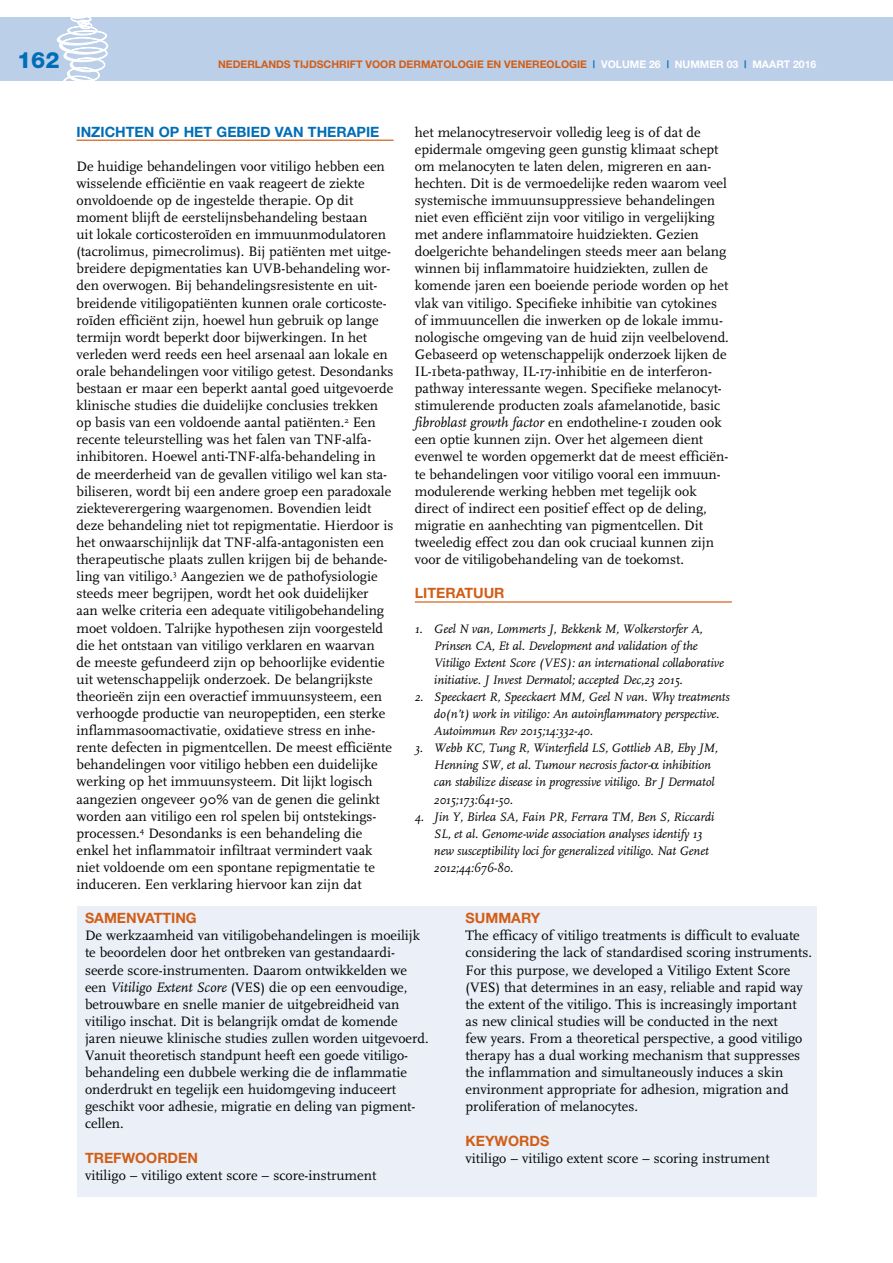
<style>
.page{position:relative;width:893px;height:1263px;background:#fff}
.page>*{position:absolute;margin:0;border:0;box-sizing:border-box;transform-origin:0 0}
.t1{font:800 22.5px "Helvetica Neue";color:#006eb6}
.t2{font:14.25px/17.1px "FF Scala";color:#000}
.t3{font:700 14.25px "Helvetica Neue";color:#d25e16}
.t4{font:700 14.25px "Helvetica Neue";color:#006eb6}
.t5{font:italic 12.75px/17.1px "FF Scala";letter-spacing:-.01em;color:#000}
.t6{font:700 10.5px "Helvetica Neue";color:#d25e16}
.t7{font:700 10.5px "Helvetica Neue";color:#fff}
.s1{color:#006eb6}
.s2{color:#fff}
.s3{font-style:italic}
</style>
<div class="page">
<div style="left:0;top:17px;width:893px;height:64px;background:#bccfe9"></div>
<svg style="left:57px;top:17px;width:51px;height:64px"></svg>
<hr style="left:415px;top:601px;width:317px;height:2px;background:#d25e16">
<hr style="left:77px;top:140px;width:317px;height:1px;background:#d25e16">
<div style="left:77px;top:906px;width:739px;height:291px;background:#eaeff8"></div>
<h1 class="t1" style="left:17px;top:47px;width:44px">162</h1>
<p class="t6" style="left:218px;top:58px;width:543px">NEDERLANDS TIJDSCHRIFT VOOR DERMATOLOGIE EN VENEREOLOGIE <span class="s1">|</span> <span class="s2">VOLUME 26</span> <span class="s1">|</span> <span class="s2">NUMMER 03</span> <span class="s1">|</span> <span class="s2">MAART</span></p>
<p class="t7" style="left:793px;top:58px;width:25px">2016</p>
<p class="t2" style="left:415px;top:124px;width:315px">het melanocytreservoir volledig leeg is of dat de epidermale omgeving geen gunstig klimaat schept om melanocyten te laten delen, migreren en aan&shy;hechten. Dit is de vermoedelijke reden waarom veel systemische immuunsuppressieve behandelingen niet even efficiënt zijn voor vitiligo in vergelijking met andere inflammatoire huidziekten. Gezien doelgerichte behandelingen steeds meer aan belang winnen bij inflammatoire huidziekten, zullen de komende jaren een boeiende periode worden op het vlak van vitiligo. Specifieke inhibitie van cytokines of immuuncellen die inwerken op de lokale immu&shy;nologische omgeving van de huid zijn veelbelovend.<br>Gebaseerd op wetenschappelijk onderzoek lijken de IL-1beta-pathway, IL-17-inhibitie en de interferon&shy;pathway interessante wegen. Specifieke melanocyt&shy;stimulerende producten zoals afamelanotide, basic <span class="s3">fibroblast growth factor</span> en endotheline-1 zouden ook een optie kunnen zijn. Over het algemeen dient evenwel te worden opgemerkt dat de meest efficiën&shy;te behandelingen voor vitiligo vooral een immuun&shy;modulerende werking hebben met tegelijk ook direct of indirect een positief effect op de deling, migratie en aanhechting van pigmentcellen. Dit tweeledig effect zou dan ook cruciaal kunnen zijn voor de vitiligobehandeling van de toekomst.</p>
<p class="t3" style="left:415px;top:584px;width:91px">LITERATUUR</p>
<p class="t5" style="left:434px;top:620px;width:291px;text-indent:-19px">1. Geel N van, Lommerts J, Bekkenk M, Wolkerstorfer A, Prinsen CA, Et al. Development and validation of the Vitiligo Extent Score (VES): an international collaborative initiative. J Invest Dermatol; accepted Dec,23 2015.</p>
<p class="t5" style="left:434px;top:689px;width:297px;text-indent:-19px">2. Speeckaert R, Speeckaert MM, Geel N van. Why treatments do(n’t) work in vitiligo: An autoinflammatory perspective.<br>Autoimmun Rev 2015;14:332-40.</p>
<p class="t5" style="left:434px;top:740px;width:285px;text-indent:-19px">3. Webb KC, Tung R, Winterfield LS, Gottlieb AB, Eby JM, Henning SW, et al. Tumour necrosis factor- inhibition can stabilize disease in progressive vitiligo. Br J Dermatol 2015;173:641-50.</p>
<p class="t5" style="left:434px;top:808px;width:282px;text-indent:-19px">4. Jin Y, Birlea SA, Fain PR, Ferrara TM, Ben S, Riccardi SL, et al. Genome-wide association analyses identify 13 new susceptibility loci for generalized vitiligo. Nat Genet 2012;44:676-80.</p>
<p class="t4" style="left:77px;top:123px;width:34px">INZICHTEN</p>
<p class="t4" style="left:159px;top:123px;width:36px">OP HET</p>
<p class="t4" style="left:217px;top:123px;width:39px">GEBIED</p>
<p class="t4" style="left:275px;top:123px;width:11px">VAN</p>
<p class="t4" style="left:308px;top:123px;width:11px">THERA</p>
<p class="t4" style="left:357px;top:123px;width:17px">PIE</p>
<p class="t2" style="left:77px;top:158px;width:319px">De huidige behandelingen voor vitiligo hebben een wisselende efficiëntie en vaak reageert de ziekte onvoldoende op de ingestelde therapie. Op dit moment blijft de eerstelijnsbehandeling bestaan<br>uit lokale corticosteroïden en immuunmodulatoren (tacrolimus, pimecrolimus). Bij patiënten met uitge&shy;breidere depigmentaties kan UVB-behandeling wor&shy;den overwogen. Bij behandelingsresistente en uit&shy;breidende vitiligopatiënten kunnen orale corticoste&shy;roïden efficiënt zijn, hoewel hun gebruik op lange termijn wordt beperkt door bijwerkingen. In het verleden werd reeds een heel arsenaal aan lokale en orale behandelingen voor vitiligo getest. Desondanks bestaan er maar een beperkt aantal goed uitgevoerde klinische studies die duidelijke conclusies trekken op basis van een voldoende aantal patiënten.<sup>2</sup> Een recente teleurstelling was het falen van TNF-alfa&shy;inhibitoren. Hoewel anti-TNF-alfa-behandeling in<br>de meerderheid van de gevallen vitiligo wel kan sta&shy;biliseren, wordt bij een andere groep een paradoxale ziekteverergering waargenomen. Bovendien leidt deze behandeling niet tot repigmentatie. Hierdoor is het onwaarschijnlijk dat TNF-alfa-antagonisten een therapeutische plaats zullen krijgen bij de behande&shy;ling van vitiligo.<sup>3</sup> Aangezien we de pathofysiologie steeds meer begrijpen, wordt het ook duidelijker<br>aan welke criteria een adequate vitiligobehandeling moet voldoen. Talrijke hypothesen zijn voorgesteld die het ontstaan van vitiligo verklaren en waarvan<br>de meeste gefundeerd zijn op behoorlijke evidentie uit wetenschappelijk onderzoek. De belangrijkste theorieën zijn een overactief immuunsysteem, een verhoogde productie van neuropeptiden, een sterke inflammasoomactivatie, oxidatieve stress en inhe&shy;rente defecten in pigmentcellen. De meest efficiënte behandelingen voor vitiligo hebben een duidelijke werking op het immuunsysteem. Dit lijkt logisch aangezien ongeveer 90% van de genen die gelinkt worden aan vitiligo een rol spelen bij ontstekings&shy;processen.<sup>4</sup> Desondanks is een behandeling die enkel het inflammatoir infiltraat vermindert vaak niet voldoende om een spontane repigmentatie te induceren. Een verklaring hiervoor kan zijn dat</p>
<p class="t3" style="left:85px;top:909px;width:20px">SAMENVATTING</p>
<p class="t2" style="left:85px;top:927px;width:345px">De werkzaamheid van vitiligobehandelingen is moeilijk te beoordelen door het ontbreken van gestandaardi&shy;seerde score-instrumenten. Daarom ontwikkelden we een <span class="s3">Vitiligo Extent Score</span> (VES) die op een eenvoudige, betrouwbare en snelle manier de uitgebreidheid van vitiligo inschat. Dit is belangrijk omdat de komende jaren nieuwe klinische studies zullen worden uitgevoerd.<br>Vanuit theoretisch standpunt heeft een goede vitiligo&shy;behandeling een dubbele werking die de inflammatie onderdrukt en tegelijk een huidomgeving induceert geschikt voor adhesie, migratie en deling van pigment&shy;cellen.</p>
<p class="t3" style="left:85px;top:1149px;width:19px">TREF</p>
<p class="t3" style="left:122px;top:1149px;width:25px">WOORDEN</p>
<p class="t2" style="left:85px;top:1167px;width:293px">vitiligo – vitiligo extent score – score-instrument</p>
<p class="t3" style="left:466px;top:909px;width:22px">SUMMAR</p>
<p class="t3" style="left:531px;top:909px;width:11px">Y</p>
<p class="t2" style="left:466px;top:927px;width:348px">The efficacy of vitiligo treatments is difficult to evaluate considering the lack of standardised scoring instruments.<br>For this purpose, we developed a Vitiligo Extent Score (VES) that determines in an easy, reliable and rapid way the extent of the vitiligo. This is increasingly important as new clinical studies will be conducted in the next<br>few years. From a theoretical perspective, a good vitiligo therapy has a dual working mechanism that suppresses the inflammation and simultaneously induces a skin environment appropriate for adhesion, migration and proliferation of melanocytes.</p>
<p class="t3" style="left:466px;top:1132px;width:54px">KEYWORDS</p>
<p class="t2" style="left:466px;top:1150px;width:306px">vitiligo – vitiligo extent score – scoring instrument</p>
</div>
